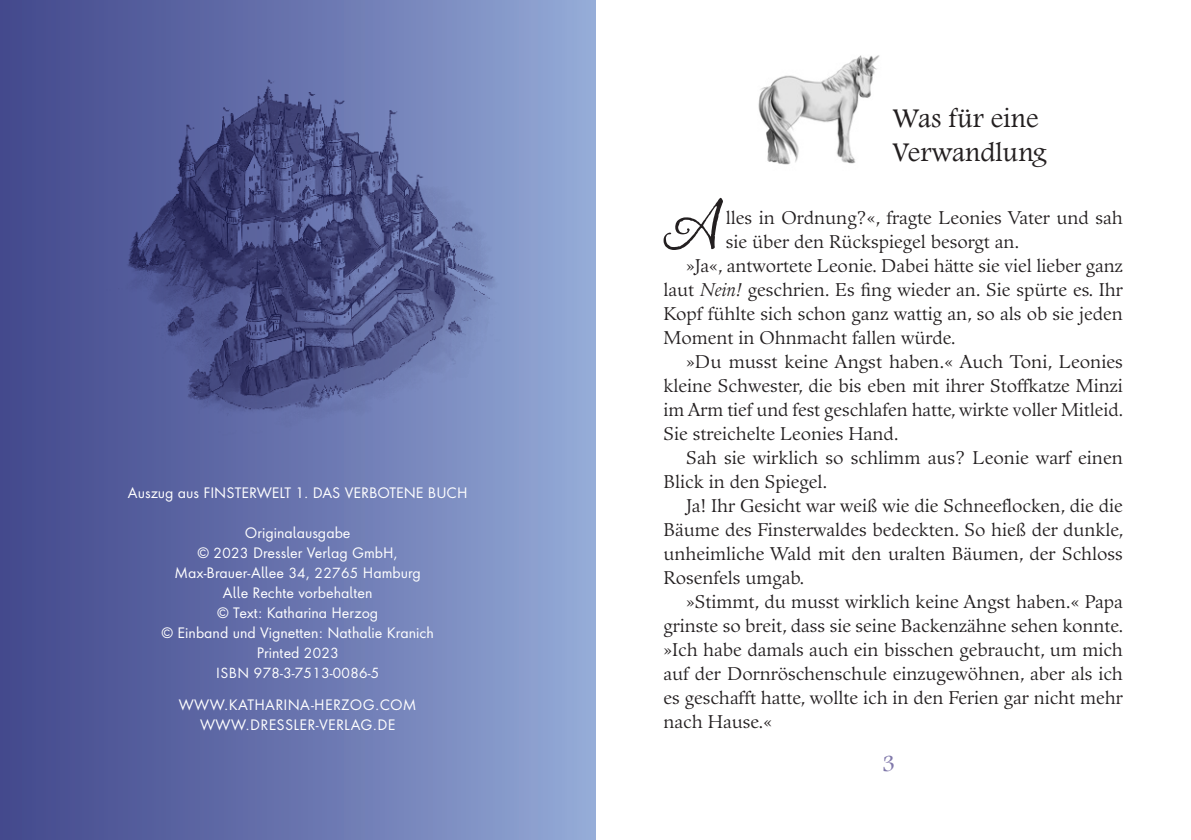
<style>
.page{position:relative;width:1191px;height:840px;background:#fff}
.page>*{position:absolute;margin:0;border:0;box-sizing:border-box;transform-origin:0 0}
.t1{font:60px "Alana";color:#231f20}
.t2{font:28px/33.6px "Footlight MT Light";color:#231f20}
.t3{font:24px "Footlight MT Light";color:#8078aa}
.t4{font:18px "Guardi LT Std";color:#231f20}
.t5{font:14px/20px "Futura Next";color:#fff;text-align:center}
.t6{font:14px/20px "Futura Next";letter-spacing:.02em;color:#fff;text-align:center}
.t7{font:13.6px "Futura Next";letter-spacing:.03em;color:#fff}
.s1{font-size:13.6px}
.s2{font-size:14px}
.s3{font-style:italic}
</style>
<div class="page">
<div style="left:0;top:0;width:595px;height:839px;background:linear-gradient(to right,#41468a,#93a8d5)"></div>
<img style="left:758px;top:55px;width:122px;height:110px">
<img style="left:98px;top:69px;width:408px;height:368px">
<p class="t5" style="left:128px;top:482px;width:341px">Auszug aus FINSTERWELT 1. DAS VERBOTENE BUCH</p>
<p class="t5" style="left:162px;top:522px;width:274px">Originalausgabe<br>© <span class="s1">2023</span> Dressler Verlag GmbH,<br>Max-Brauer-Allee <span class="s1">34</span>, <span class="s1">22765</span> Hamburg<br>Alle Rechte vorbehalten<br>© Text: Katharina Herzog<br>© Einband und Vignetten: Nathalie Kranich<br>Printed <span class="s1">2023</span></p>
<p class="t7" style="left:216px;top:663px;width:164px">ISBN 978<span class="s2">-</span>3<span class="s2">-</span>7513<span class="s2">-</span>0086<span class="s2">-</span>5</p>
<p class="t6" style="left:179px;top:693px;width:239px">WWW.KATHARINA-HERZOG.COM<br>WWW.DRESSLER-VERLAG.DE</p>
<h2 class="t2" style="left:892px;top:101px;width:156px">Was für eine<br>Verwandlung</h2>
<h1 class="t1" style="left:664px;top:192px;width:58px">A</h1>
<p class="t4" style="left:726px;top:206px;width:398px">lles in Ordnung?«, fragte Leonies Vater und sah</p>
<p class="t4" style="left:726px;top:230px;width:295px">sie über den Rückspiegel besorgt an.</p>
<p class="t4" style="left:686px;top:254px;width:438px">»Ja«, antwortete Leonie. Dabei hätte sie viel lieber ganz</p>
<p class="t4" style="left:663px;top:278px;width:461px">laut <span class="s3">Nein!</span> geschrien. Es fing wieder an. Sie spürte es. Ihr</p>
<p class="t4" style="left:663px;top:302px;width:461px">Kopf fühlte sich schon ganz wattig an, so als ob sie jeden</p>
<p class="t4" style="left:663px;top:326px;width:294px">Moment in Ohnmacht fallen würde.</p>
<p class="t4" style="left:686px;top:350px;width:438px">»Du musst keine Angst haben.« Auch Toni, Leonies</p>
<p class="t4" style="left:663px;top:374px;width:461px">kleine Schwester, die bis eben mit ihrer Stoffkatze Minzi</p>
<p class="t4" style="left:663px;top:398px;width:461px">im Arm tief und fest geschlafen hatte, wirkte voller Mitleid.</p>
<p class="t4" style="left:663px;top:422px;width:237px">Sie streichelte Leonies Hand.</p>
<p class="t4" style="left:686px;top:446px;width:438px">Sah sie wirklich so schlimm aus? Leonie warf einen</p>
<p class="t4" style="left:663px;top:470px;width:165px">Blick in den Spiegel.</p>
<p class="t4" style="left:686px;top:494px;width:438px">Ja! Ihr Gesicht war weiß wie die Schneeflocken, die die</p>
<p class="t4" style="left:663px;top:518px;width:461px">Bäume des Finsterwaldes bedeckten. So hieß der dunkle,</p>
<p class="t4" style="left:663px;top:542px;width:461px">unheimliche Wald mit den uralten Bäumen, der Schloss</p>
<p class="t4" style="left:663px;top:566px;width:142px">Rosenfels umgab.</p>
<p class="t4" style="left:686px;top:590px;width:438px">»Stimmt, du musst wirklich keine Angst haben.« Papa</p>
<p class="t4" style="left:663px;top:614px;width:461px">grinste so breit, dass sie seine Backenzähne sehen konnte.</p>
<p class="t4" style="left:663px;top:638px;width:461px">»Ich habe damals auch ein bisschen gebraucht, um mich</p>
<p class="t4" style="left:663px;top:662px;width:461px">auf der Dornröschenschule einzugewöhnen, aber als ich</p>
<p class="t4" style="left:663px;top:686px;width:461px">es geschafft hatte, wollte ich in den Ferien gar nicht mehr</p>
<p class="t4" style="left:663px;top:710px;width:110px">nach Hause.«</p>
<h3 class="t3" style="left:882px;top:749px;width:15px">3</h3>
</div>
